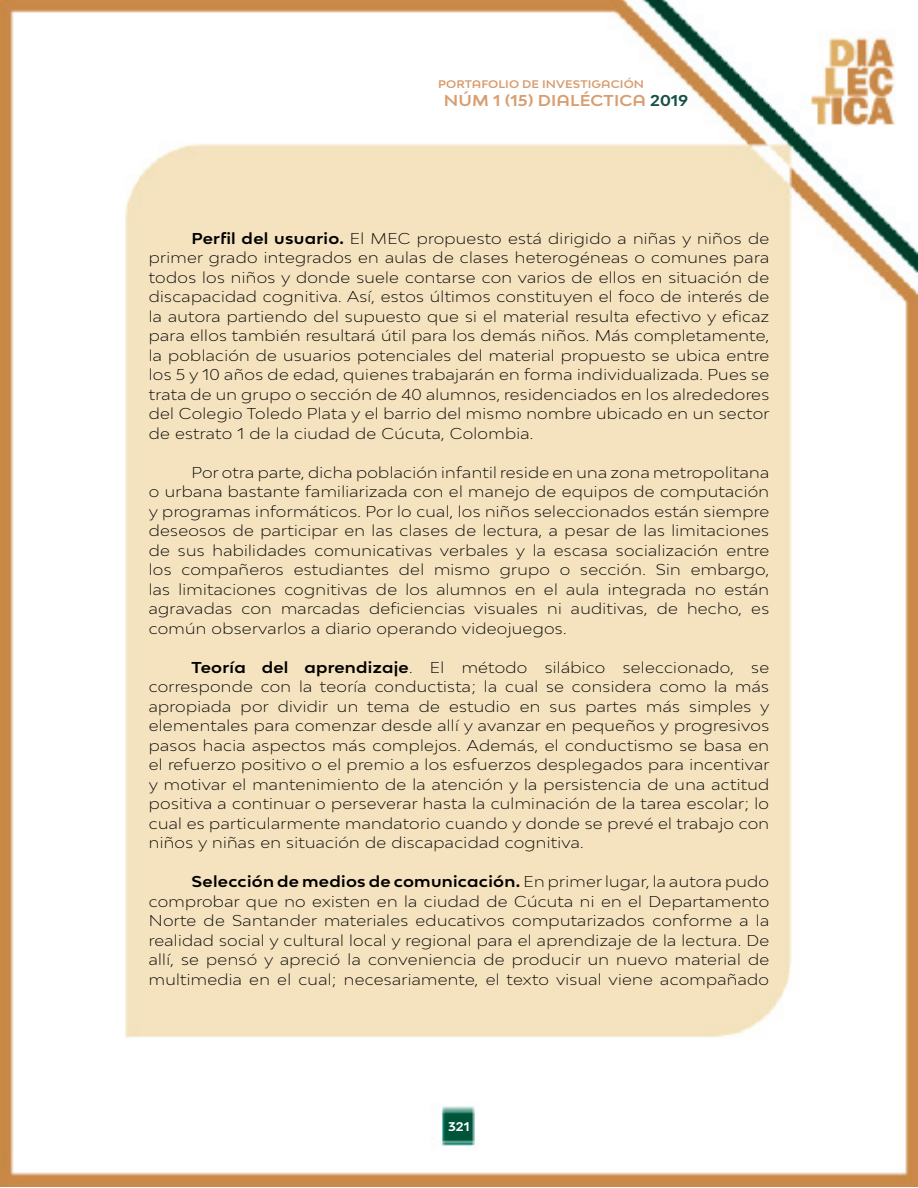
<style>
.page{position:relative;width:918px;height:1188px;background:#fff}
.page>*{position:absolute;margin:0;border:0;box-sizing:border-box;transform-origin:0 0}
.t1{font:300 expanded 15px/19.5px "Bw Modelica";letter-spacing:.02em;color:#000;text-align:justify}
.t2{font:700 expanded 15px "Bw Modelica SS01";letter-spacing:.02em;color:#000}
.t3{font:700 expanded 15px "Bw Modelica SS01";letter-spacing:.01em;color:#d89e70}
.t4{font:700 expanded 12px "Bw Modelica SS01";color:#fff}
.t5{font:700 expanded 10.5px "Bw Modelica SS01";letter-spacing:.01em;color:#d89e70}
.s1{color:#184f46}
.s2{font-family:"Bw Modelica SS01";font-weight:700}
.s3{font-family:"Bw Modelica";font-weight:300}
</style>
<div class="page">
<img style="left:0;top:0;width:918px;height:1187px">
<p class="t5" style="left:438px;top:77px;width:207px">PORTAFOLIO DE INVESTIGACIÓN</p>
<p class="t3" style="left:444px;top:91px;width:246px">NÚM 1 (15) DIALÉCTICA <span class="s1">2019</span></p>
<p class="t1" style="left:149px;top:228px;width:622px;text-indent:43px"><span class="s2">Perfil del usuario.</span> El MEC propuesto está dirigido a niñas y niños de primer grado integrados en aulas de clases heterogéneas o comunes para todos los niños y donde suele contarse con varios de ellos en situación de discapacidad cognitiva. Así, estos últimos constituyen el foco de interés de la autora partiendo del supuesto que si el material resulta efectivo y eficaz para ellos también resultará útil para los demás niños. Más completamente, la población de usuarios potenciales del material propuesto se ubica entre los 5 y 10 años de edad, quienes trabajarán en forma individualizada. Pues se trata de un grupo o sección de 40 alumnos, residenciados en los alrededores del Colegio Toledo Plata y el barrio del mismo nombre ubicado en un sector de estrato 1 de la ciudad de Cúcuta, Colombia.</p>
<p class="t1" style="left:149px;top:462px;width:622px;text-indent:43px">Por otra parte, dicha población infantil reside en una zona metropolitana o urbana bastante familiarizada con el manejo de equipos de computación y programas informáticos. Por lo cual, los niños seleccionados están siempre deseosos de participar en las clases de lectura, a pesar de las limitaciones de sus habilidades comunicativas verbales y la escasa socialización entre los compañeros estudiantes del mismo grupo o sección. Sin embargo, las limitaciones cognitivas de los alumnos en el aula integrada no están agravadas con marcadas deficiencias visuales ni auditivas, de hecho, es común observarlos a diario operando videojuegos.</p>
<p class="t1" style="left:149px;top:657px;width:622px;text-indent:43px"><span class="s2">Teoría del aprendizaje</span>. El método silábico seleccionado, se corresponde con la teoría conductista; la cual se considera como la más apropiada por dividir un tema de estudio en sus partes más simples y elementales para comenzar desde allí y avanzar en pequeños y progresivos pasos hacia aspectos más complejos. Además, el conductismo se basa en el refuerzo positivo o el premio a los esfuerzos desplegados para incentivar y motivar el mantenimiento de la atención y la persistencia de una actitud positiva a continuar o perseverar hasta la culminación de la tarea escolar; lo cual es particularmente mandatorio cuando y donde se prevé el trabajo con niños y niñas en situación de discapacidad cognitiva.</p>
<p class="t2" style="left:191px;top:872px;width:579px">Selección de medios de comunicación. <span class="s3">En primer lugar, la autora pudo</span></p>
<p class="t1" style="left:149px;top:891px;width:622px">comprobar que no existen en la ciudad de Cúcuta ni en el Departamento Norte de Santander materiales educativos computarizados conforme a la realidad social y cultural local y regional para el aprendizaje de la lectura. De allí, se pensó y apreció la conveniencia de producir un nuevo material de multimedia en el cual; necesariamente, el texto visual viene acompañado</p>
<p class="t4" style="left:448px;top:1119px;width:23px">321</p>
</div>
